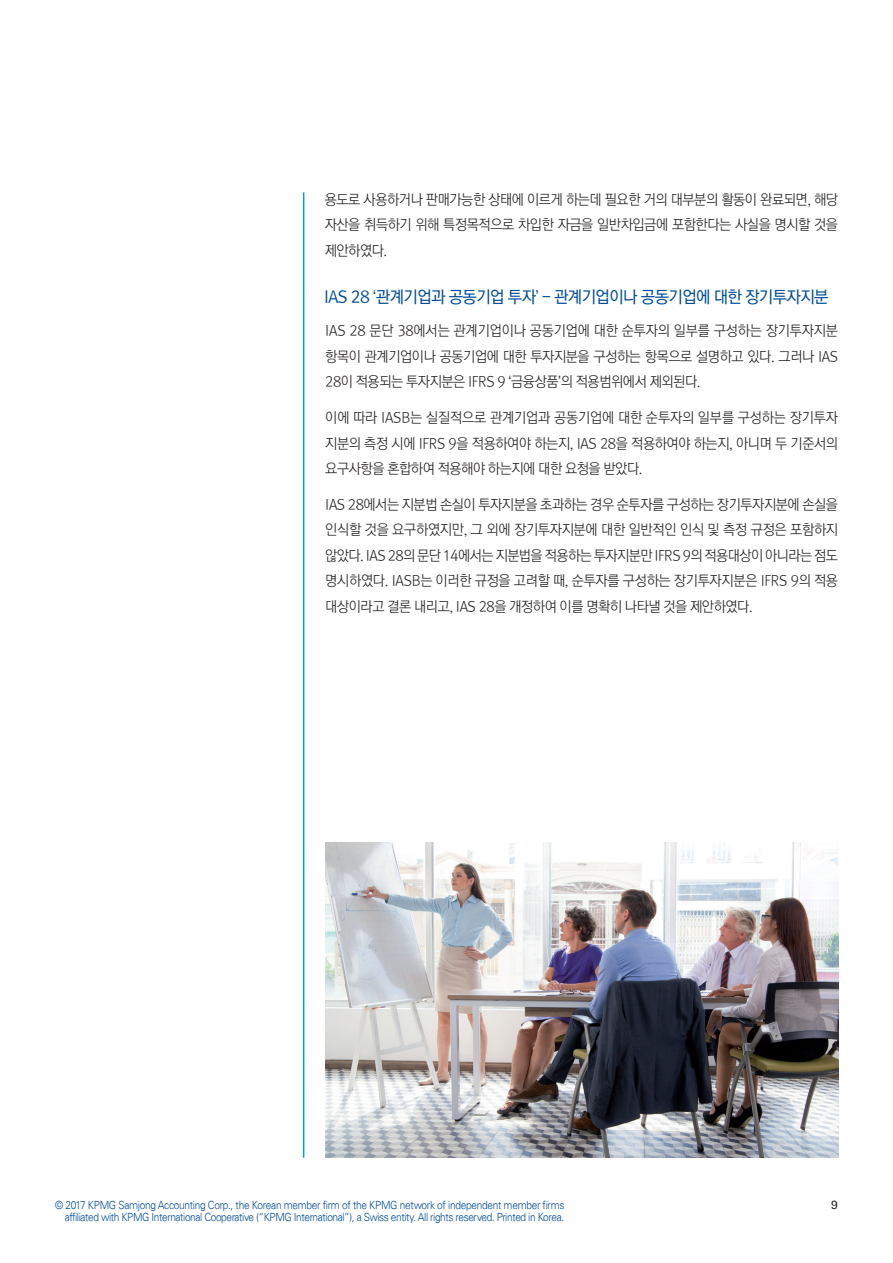
<style>
.page{position:relative;width:893px;height:1263px;background:#fff}
.page>*{position:absolute;margin:0;border:0;box-sizing:border-box;transform-origin:0 0}
.t1{font:16.5px "Rix Go M";letter-spacing:-.035em;color:#014d97}
.t2{font:14.25px/25.5px "Rix Go L";letter-spacing:-.03em;color:#231f20;text-align:justify;scale:.95 1}
.t3{font:12px "Universfor KPMG";color:#231f20}
.t4{font:300 11.25px/12px "Univers 45";letter-spacing:-.04em;color:#014d97;text-align:right;scale:.9 1}
.s1{font-family:"Arial"}
</style>
<div class="page">
<hr style="left:303px;top:192px;width:1px;height:966px;background:#009cdc">
<img style="left:325px;top:842px;width:513px;height:316px">
<p class="t2" style="left:325px;top:186px;width:542px">용도로 사용하거나 판매가능한 상태에 이르게 하는데 필요한 거의 대부분의 활동이 완료되면, 해당 자산을 취득하기 위해 특정목적으로 차입한 자금을 일반차입금에 포함한다는 사실을 명시할 것을 제안하였다.</p>
<p class="t1" style="left:324px;top:288px;width:506px">IAS 28 <span class="s1">‘</span>관계기업과 공동기업 투자<span class="s1">’</span> - 관계기업이나 공동기업에 대한 장기투자지분</p>
<p class="t2" style="left:325px;top:318px;width:541px">IAS 28 문단 38에서는 관계기업이나 공동기업에 대한 순투자의 일부를 구성하는 장기투자지분 항목이 관계기업이나 공동기업에 대한 투자지분을 구성하는 항목으로 설명하고 있다. 그러나 IAS 28이 적용되는 투자지분은 IFRS 9 <span class="s1">‘</span>금융상품<span class="s1">’</span>의 적용범위에서 제외된다.</p>
<p class="t2" style="left:325px;top:405px;width:541px">이에 따라 IASB는 실질적으로 관계기업과 공동기업에 대한 순투자의 일부를 구성하는 장기투자 지분의 측정 시에 IFRS 9을 적용하여야 하는지, IAS 28을 적용하여야 하는지, 아니며 두 기준서의 요구사항을 혼합하여 적용해야 하는지에 대한 요청을 받았다.</p>
<p class="t2" style="left:325px;top:492px;width:541px">IAS 28에서는 지분법 손실이 투자지분을 초과하는 경우 순투자를 구성하는 장기투자지분에 손실을 인식할 것을 요구하였지만, 그 외에 장기투자지분에 대한 일반적인 인식 및 측정 규정은 포함하지 않았다. IAS 28의 문단 14에서는 지분법을 적용하는 투자지분만 IFRS 9의 적용대상이 아니라는 점도 명시하였다. IASB는 이러한 규정을 고려할 때, 순투자를 구성하는 장기투자지분은 IFRS 9의 적용 대상이라고 결론 내리고, IAS 28을 개정하여 이를 명확히 나타낼 것을 제안하였다.</p>
<p class="t4" style="left:55px;top:1199px;width:567px">© 2017 KPMG Samjong Accounting Corp., the Korean member firm of the KPMG network of independent member firms affiliated with KPMG International Cooperative (“KPMG International”), a Swiss entity. All rights reserved. Printed in Korea.</p>
<p class="t3" style="left:831px;top:1197px;width:8px">9</p>
</div>
